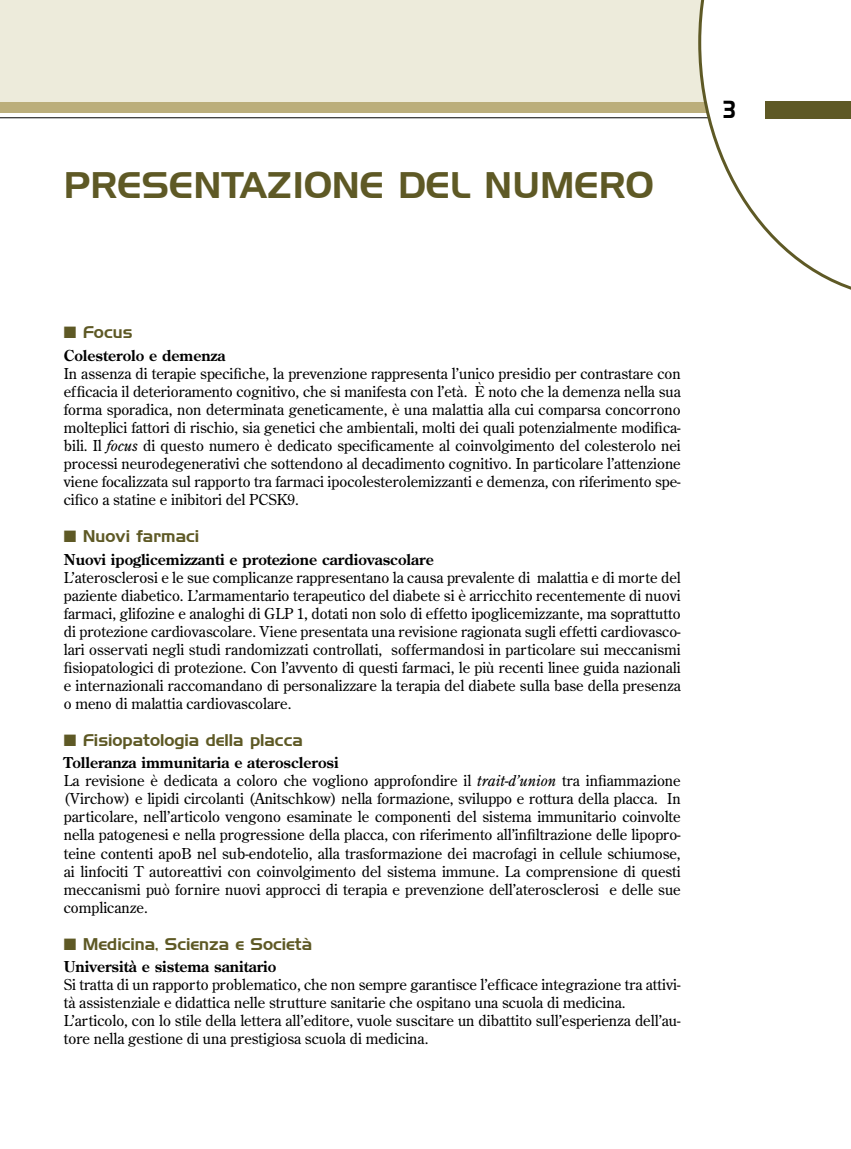
<style>
.page{position:relative;width:851px;height:1149px;background:#fff}
.page>*{position:absolute;margin:0;border:0;box-sizing:border-box;transform-origin:0 0}
.t1{font:36px "Handel Gothic BT";color:#5e5925}
.t2{font:24px "Handel Gothic BT";color:#000;scale:.8 1}
.t3{font:16.5px "Handel Gothic BT";color:#5e5925}
.t4{font:15px/18px "Century Old Style Std";color:#000;text-align:justify}
.t5{font:700 15px "Century Old Style Std";color:#000}
.s1{font-style:italic}
.s2{font-weight:700}
</style>
<div class="page">
<div style="left:0;top:0;width:850px;height:102px;background:#edebdb"></div>
<hr style="left:0;top:117px;width:850px;height:1px;background:#000">
<div style="left:0;top:102px;width:850px;height:11px;background:#bbae7b"></div>
<svg style="left:698px;top:0;width:152px;height:290px"></svg>
<div style="left:765px;top:101px;width:85px;height:17px;background:#5e5925"></div>
<h1 class="t1" style="left:64px;top:163px;width:591px">PRESENTAZIONE DEL NUMERO</h1>
<h2 class="t2" style="left:723px;top:95px;width:17px">3</h2>
<p class="t3" style="left:64px;top:322px;width:70px">■ Focus</p>
<p class="t5" style="left:64px;top:345px;width:163px">Colesterolo e demenza</p>
<p class="t4" style="left:64px;top:364px;width:618px">In assenza di terapie specifiche, la prevenzione rappresenta l’unico presidio per contrastare con efficacia il deterioramento cognitivo, che si manifesta con l’età. È noto che la demenza nella sua forma sporadica, non determinata geneticamente, è una malattia alla cui comparsa concorrono molteplici fattori di rischio, sia genetici che ambientali, molti dei quali potenzialmente modifica&shy;bili. Il <span class="s1">focus</span> di questo numero è dedicato specificamente al coinvolgimento del colesterolo nei processi neurodegenerativi che sottendono al decadimento cognitivo. In particolare l’attenzione viene focalizzata sul rapporto tra farmaci ipocolesterolemizzanti e demenza, con riferimento spe&shy;cifico a statine e inibitori del PCSK9.</p>
<p class="t3" style="left:64px;top:526px;width:137px">■ Nuovi farmaci</p>
<p class="t5" style="left:64px;top:549px;width:371px">Nuovi ipoglicemizzanti e protezione cardiovascolare</p>
<p class="t4" style="left:64px;top:567px;width:618px">L’aterosclerosi e le sue complicanze rappresentano la causa prevalente di malattia e di morte del paziente diabetico. L’armamentario terapeutico del diabete si è arricchito recentemente di nuovi farmaci, glifozine e analoghi di GLP 1, dotati non solo di effetto ipoglicemizzante, ma soprattutto di protezione cardiovascolare. Viene presentata una revisione ragionata sugli effetti cardiovasco&shy;lari osservati negli studi randomizzati controllati, soffermandosi in particolare sui meccanismi fisiopatologici di protezione. Con l’avvento di questi farmaci, le più recenti linee guida nazionali e internazionali raccomandano di personalizzare la terapia del diabete sulla base della presenza o meno di malattia cardiovascolare.</p>
<p class="t3" style="left:64px;top:730px;width:240px">■ Fisiopatologia della placca</p>
<p class="t4" style="left:64px;top:753px;width:618px;text-align:left"><span class="s2">Tolleranza immunitaria e aterosclerosi<br></span>La revisione è dedicata a coloro che vogliono approfondire il <span class="s1">trait-d’union</span> tra infiammazione (Virchow) e lipidi circolanti (Anitschkow) nella formazione, sviluppo e rottura della placca. In particolare, nell’articolo vengono esaminate le componenti del sistema immunitario coinvolte nella patogenesi e nella progressione della placca, con riferimento all’infiltrazione delle lipopro&shy;teine contenti apoB nel sub-endotelio, alla trasformazione dei macrofagi in cellule schiumose, ai linfociti T autoreattivi con coinvolgimento del sistema immune. La comprensione di questi meccanismi può fornire nuovi approcci di terapia e prevenzione dell’aterosclerosi e delle sue complicanze.</p>
<p class="t3" style="left:64px;top:933px;width:250px">■ Medicina, Scienza e Società</p>
<p class="t5" style="left:64px;top:956px;width:214px">Università e sistema sanitario</p>
<p class="t4" style="left:64px;top:975px;width:618px;text-align:left">Si tratta di un rapporto problematico, che non sempre garantisce l’efficace integrazione tra attivi&shy;tà assistenziale e didattica nelle strutture sanitarie che ospitano una scuola di medicina.<br>L’articolo, con lo stile della lettera all’editore, vuole suscitare un dibattito sull’esperienza dell’au&shy;tore nella gestione di una prestigiosa scuola di medicina.</p>
</div>
